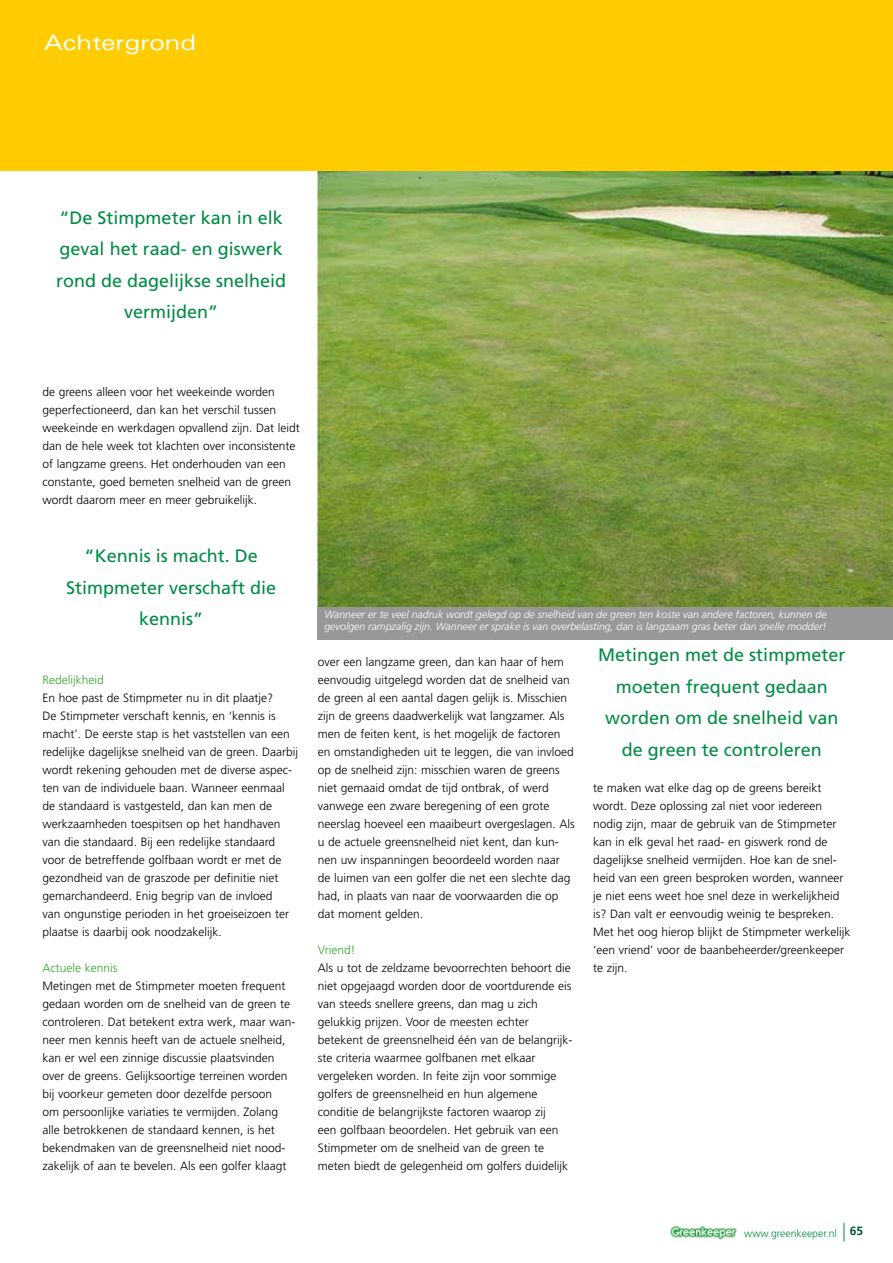
<style>
.page{position:relative;width:893px;height:1263px;background:#fff}
.page>*{position:absolute;margin:0;border:0;box-sizing:border-box;transform-origin:0 0}
.t1{font:expanded 21px "Univers";color:#fff}
.t2{font:18px/31.5px "Frutiger";color:#008b45;text-align:center}
.t3{font:300 12px/18px "Frutiger";color:#000}
.t4{font:300 12px "Frutiger";color:#35a32c}
.t5{font:italic 300 10.5px/12.6px "Frutiger";color:#fff}
.t6{font:300 10.5px "Frutiger";color:#008b45}
.s1{font-weight:700;font-size:12px;color:#00523c}
</style>
<div class="page">
<svg style="left:844px;top:1223px;width:1px;height:18px"></svg>
<img style="left:670px;top:1225px;width:67px;height:15px">
<img style="left:318px;top:170px;width:575px;height:437px">
<div style="left:0;top:0;width:893px;height:170px;background:#fecc00"></div>
<div style="left:318px;top:607px;width:575px;height:32px;background:#97989a"></div>
<h1 class="t1" style="left:44px;top:30px;width:154px">Achtergrond</h1>
<h2 class="t2" style="left:56px;top:201px;width:232px">“De Stimpmeter kan in elk geval het raad- en giswerk rond de dagelijkse snelheid vermijden”</h2>
<p class="t3" style="left:43px;top:383px;width:259px">de greens alleen voor het weekeinde worden geperfectioneerd, dan kan het verschil tussen weekeinde en werkdagen opvallend zijn. Dat leidt dan de hele week tot klachten over inconsistente of langzame greens. Het onderhouden van een constante, goed bemeten snelheid van de green wordt daarom meer en meer gebruikelijk.</p>
<h2 class="t2" style="left:66px;top:540px;width:212px">“Kennis is macht. De<br>Stimpmeter verschaft die kennis”</h2>
<p class="t4" style="left:43px;top:673px;width:63px">Redelijkheid</p>
<p class="t3" style="left:43px;top:689px;width:257px">En hoe past de Stimpmeter nu in dit plaatje?<br>De Stimpmeter verschaft kennis, en ‘kennis is macht’. De eerste stap is het vaststellen van een redelijke dagelijkse snelheid van de green. Daarbij wordt rekening gehouden met de diverse aspec&shy;ten van de individuele baan. Wanneer eenmaal de standaard is vastgesteld, dan kan men de werkzaamheden toespitsen op het handhaven van die standaard. Bij een redelijke standaard voor de betreffende golfbaan wordt er met de gezondheid van de graszode per definitie niet gemarchandeerd. Enig begrip van de invloed<br>van ongunstige perioden in het groeiseizoen ter plaatse is daarbij ook noodzakelijk.</p>
<p class="t4" style="left:43px;top:961px;width:77px">Actuele kennis</p>
<p class="t3" style="left:43px;top:977px;width:254px">Metingen met de Stimpmeter moeten frequent gedaan worden om de snelheid van de green te controleren. Dat betekent extra werk, maar wan&shy;neer men kennis heeft van de actuele snelheid, kan er wel een zinnige discussie plaatsvinden over de greens. Gelijksoortige terreinen worden bij voorkeur gemeten door dezelfde persoon<br>om persoonlijke variaties te vermijden. Zolang alle betrokkenen de standaard kennen, is het bekendmaken van de greensnelheid niet nood&shy;zakelijk of aan te bevelen. Als een golfer klaagt</p>
<p class="t5" style="left:324px;top:608px;width:504px">Wanneer er te veel nadruk wordt gelegd op de snelheid van de green ten koste van andere factoren, kunnen de gevolgen rampzalig zijn. Wanneer er sprake is van overbelasting, dan is langzaam gras beter dan snelle modder!</p>
<h2 class="t2" style="left:598px;top:639px;width:249px">Metingen met de stimpmeter moeten frequent gedaan worden om de snelheid van de green te controleren</h2>
<p class="t3" style="left:318px;top:653px;width:259px">over een langzame green, dan kan haar of hem eenvoudig uitgelegd worden dat de snelheid van de green al een aantal dagen gelijk is. Misschien zijn de greens daadwerkelijk wat langzamer. Als men de feiten kent, is het mogelijk de factoren en omstandigheden uit te leggen, die van invloed op de snelheid zijn: misschien waren de greens niet gemaaid omdat de tijd ontbrak, of werd vanwege een zware beregening of een grote neerslag hoeveel een maaibeurt overgeslagen. Als u de actuele greensnelheid niet kent, dan kun&shy;nen uw inspanningen beoordeeld worden naar de luimen van een golfer die net een slechte dag had, in plaats van naar de voorwaarden die op dat moment gelden.</p>
<p class="t4" style="left:318px;top:943px;width:39px">Vriend!</p>
<p class="t3" style="left:318px;top:959px;width:256px">Als u tot de zeldzame bevoorrechten behoort die niet opgejaagd worden door de voortdurende eis van steeds snellere greens, dan mag u zich gelukkig prijzen. Voor de meesten echter betekent de greensnelheid één van de belangrijk&shy;ste criteria waarmee golfbanen met elkaar vergeleken worden. In feite zijn voor sommige golfers de greensnelheid en hun algemene conditie de belangrijkste factoren waarop zij<br>een golfbaan beoordelen. Het gebruik van een Stimpmeter om de snelheid van de green te meten biedt de gelegenheid om golfers duidelijk</p>
<p class="t3" style="left:593px;top:779px;width:259px">te maken wat elke dag op de greens bereikt wordt. Deze oplossing zal niet voor iedereen nodig zijn, maar de gebruik van de Stimpmeter kan in elk geval het raad- en giswerk rond de dagelijkse snelheid vermijden. Hoe kan de snel&shy;heid van een green besproken worden, wanneer je niet eens weet hoe snel deze in werkelijkheid is? Dan valt er eenvoudig weinig te bespreken.<br>Met het oog hierop blijkt de Stimpmeter werkelijk ‘een vriend’ voor de baanbeheerder/greenkeeper te zijn.</p>
<p class="t6" style="left:744px;top:1227px;width:121px">www.greenkeeper.nl <span class="s1">65</span></p>
</div>
